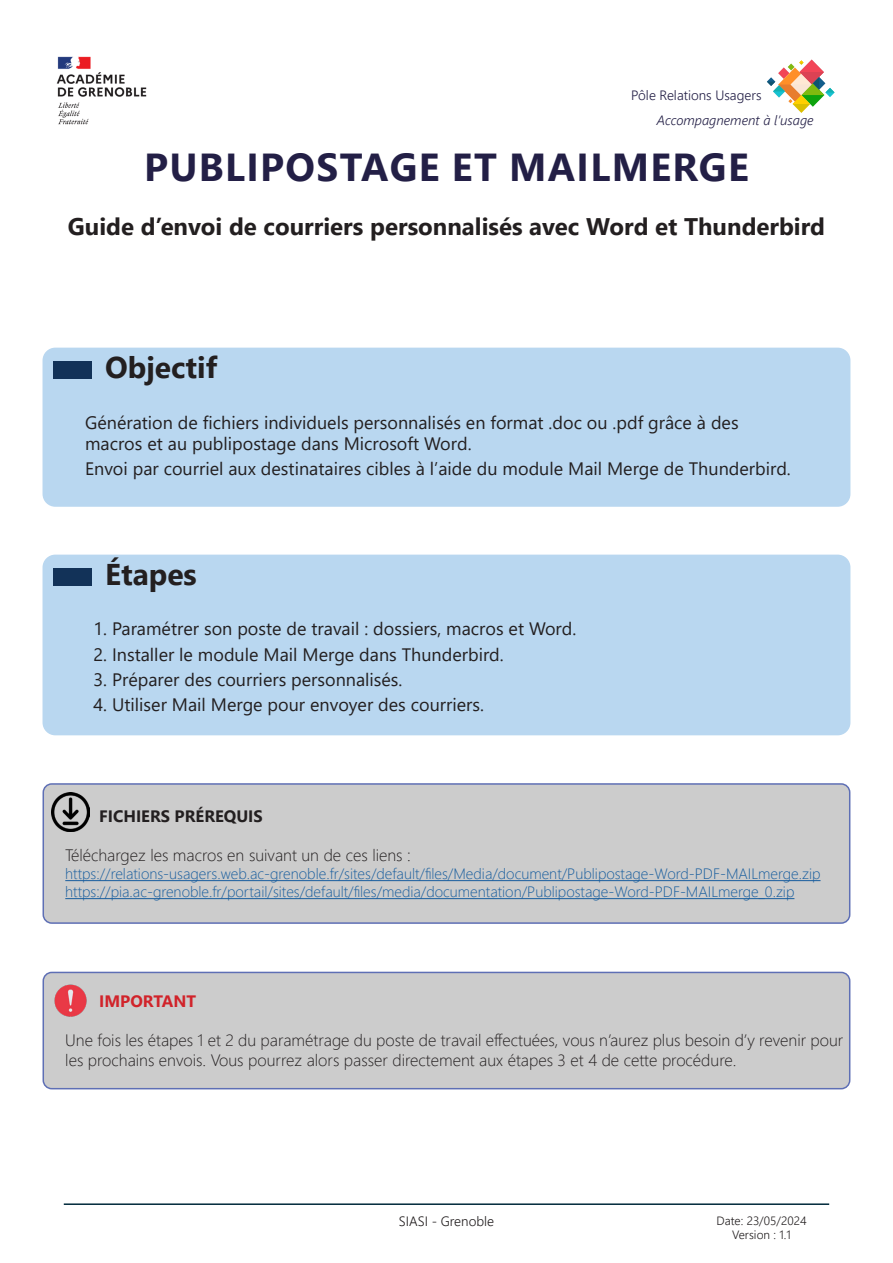
<style>
.page{position:relative;width:893px;height:1263px;background:#fff}
.page>*{position:absolute;margin:0;border:0;box-sizing:border-box;transform-origin:0 0}
.t1{font:700 39px "Segoe UI";letter-spacing:.035em;color:#231f46}
.RU_Sommaire_N3{font:700 30px "Segoe UI";color:#231f20}
.RU_Sommaire_N3-2{font:700 24px "Segoe UI";color:#231f20}
.RU_Sommaire_N3-3{font:18px/21px "Segoe UI";color:#231f20}
.RU_parag_standard__12-justif{font:300 16.5px/19.8px "Segoe UI";color:#231f20}
.RU_parag_standard__12-justif-2{font:700 16.5px "Segoe UI";color:#231f20}
.RU_parag_standard__12-justif-3{font:700 16.5px "Segoe UI";color:#d1232a}
.RU_parag_standard__12-justif-4{font:300 15px "Segoe UI";color:#175d9e}
.t2{font:italic 300 13.5px "Segoe UI";color:#231f46}
.t3{font:300 13.5px "Segoe UI";color:#231f46}
.t4{font:300 13.5px "Segoe UI";color:#231f20}
.t5{font:300 12px/14.4px "Segoe UI";color:#231f20;text-align:center}
</style>
<div class="page">
<img style="left:56px;top:56px;width:91px;height:69px">
<hr style="left:64px;top:1203px;width:765px;height:2px;background:#002a3b">
<svg style="left:767px;top:60px;width:68px;height:53px"></svg>
<div style="left:43px;top:348px;width:807px;height:159px;background:#b9d7f0;border-radius:13px"></div>
<div style="left:53px;top:361px;width:39px;height:17px;background:#123258"></div>
<div style="left:43px;top:555px;width:807px;height:180px;background:#b9d7f0;border-radius:13px"></div>
<div style="left:53px;top:569px;width:39px;height:17px;background:#123258"></div>
<div style="left:43px;top:972px;width:807px;height:117px;background:#ccc;border-radius:9px"></div>
<div style="left:43px;top:972px;width:807px;height:117px;border:2px solid #5e6fb5;border-radius:9px"></div>
<img style="left:54px;top:984px;width:33px;height:33px">
<div style="left:43px;top:784px;width:807px;height:139px;background:#ccc;border-radius:9px"></div>
<hr style="left:65px;top:880px;width:755px;height:1px;background:#175d9e">
<hr style="left:65px;top:898px;width:729px;height:1px;background:#175d9e">
<div style="left:43px;top:783px;width:807px;height:141px;border:2px solid #5e6fb5;border-radius:9px"></div>
<img style="left:51px;top:793px;width:38px;height:38px">
<p class="t3" style="left:631px;top:82px;width:132px">Pôle Relations Usagers</p>
<p class="t2" style="left:657px;top:107px;width:158px">Accompagnement à l’usage</p>
<h1 class="t1" style="left:144px;top:131px;width:606px">PUBLIPOSTAGE ET MAILMERGE</h1>
<p class="RU_Sommaire_N3-2" style="left:68px;top:204px;width:759px">Guide d’envoi de courriers personnalisés avec Word et Thunderbird</p>
<p class="RU_Sommaire_N3" style="left:105px;top:339px;width:114px">Objectif</p>
<p class="RU_Sommaire_N3-3" style="left:85px;top:410px;width:655px">Génération de fichiers individuels personnalisés en format .doc ou .pdf grâce à des macros et au publipostage dans Microsoft Word.</p>
<p class="RU_Sommaire_N3-3" style="left:85px;top:456px;width:707px">Envoi par courriel aux destinataires cibles à l’aide du module Mail Merge de Thunderbird.</p>
<p class="RU_Sommaire_N3" style="left:105px;top:546px;width:93px">Étapes</p>
<p class="RU_Sommaire_N3-3" style="left:94px;top:617px;width:484px">1. Paramétrer son poste de travail : dossiers, macros et Word.</p>
<p class="RU_Sommaire_N3-3" style="left:94px;top:642px;width:412px">2. Installer le module Mail Merge dans Thunderbird.</p>
<p class="RU_Sommaire_N3-3" style="left:94px;top:667px;width:310px">3. Préparer des courriers personnalisés.</p>
<p class="RU_Sommaire_N3-3" style="left:94px;top:693px;width:392px">4. Utiliser Mail Merge pour envoyer des courriers.</p>
<p class="RU_parag_standard__12-justif-2" style="left:99px;top:800px;width:165px">FICHIERS PRÉREQUIS</p>
<p class="RU_parag_standard__12-justif" style="left:65px;top:844px;width:347px">Téléchargez les macros en suivant un de ces liens :</p>
<p class="RU_parag_standard__12-justif-4" style="left:65px;top:860px;width:757px">https://relations-usagers.web.ac-grenoble.fr/sites/default/files/Media/document/Publipostage-Word-PDF-MAILmerge.zip</p>
<p class="RU_parag_standard__12-justif-4" style="left:65px;top:878px;width:731px">https://pia.ac-grenoble.fr/portail/sites/default/files/media/documentation/Publipostage-Word-PDF-MAILmerge_0.zip</p>
<p class="RU_parag_standard__12-justif-3" style="left:99px;top:985px;width:98px">IMPORTANT</p>
<p class="RU_parag_standard__12-justif" style="left:65px;top:1029px;width:779px">Une fois les étapes 1 et 2 du paramétrage du poste de travail effectuées, vous n’aurez plus besoin d’y revenir pour les prochains envois. Vous pourrez alors passer directement aux étapes 3 et 4 de cette procédure.</p>
<p class="t4" style="left:399px;top:1208px;width:97px">SIASI - Grenoble</p>
<p class="t5" style="left:717px;top:1212px;width:91px">Date: 23/05/2024<br>Version : 1.1</p>
</div>
